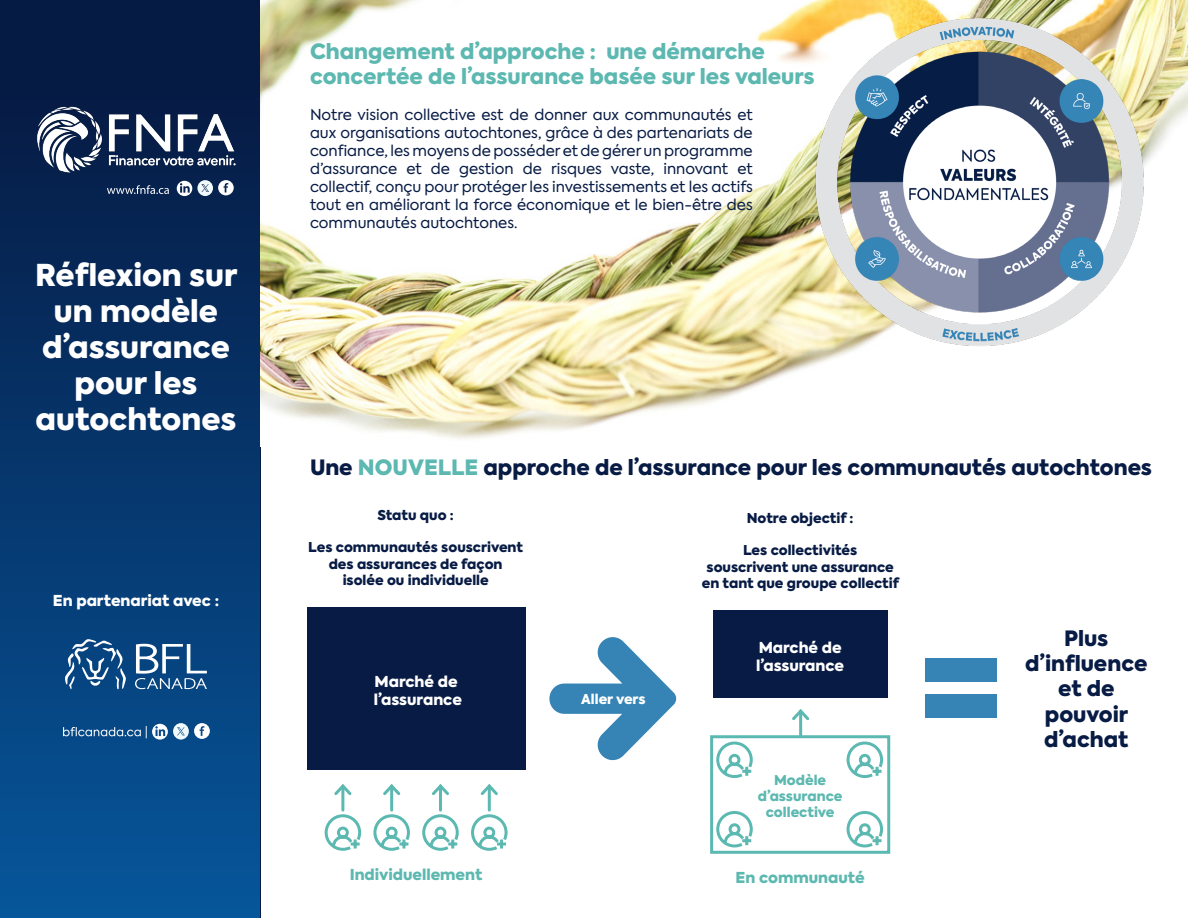
<style>
.page{position:relative;width:1188px;height:918px;background:#fff}
.page>*{position:absolute;margin:0;border:0;box-sizing:border-box;transform-origin:0 0}
.t1{font:900 30px/36px "Axiforma";color:#fff;text-align:center}
.t2{font:900 21px/25.2px "Axiforma";color:#071b44;text-align:center}
.t3{font:900 21px/25.2px "Axiforma";color:#5cb8b0}
.t4{font:15px/18px "Axiforma";color:#071b44;text-align:justify}
.t5{font:900 15px "Axiforma";color:#fff}
.t6{font:900 15px "Axiforma";color:#5cb8b0}
.t7{font:900 13.5px/16.2px "Axiforma";color:#071b44;text-align:center}
.t8{font:900 13.5px/16.2px "Axiforma";color:#5cb8b0;text-align:center}
.t9{font:900 13.5px "Axiforma";color:#fff}
.s1{color:#5cb8b0}
</style>
<div class="page">
<div style="left:0;top:0;width:260px;height:918px;background:linear-gradient(to bottom,#06153c,#06559a)"></div>
<img style="left:260px;top:0;width:928px;height:439px">
<img style="left:28px;top:86px;width:215px;height:107px">
<img style="left:784px;top:8px;width:372px;height:370px">
<svg style="left:65px;top:639px;width:61px;height:50px;background:#3a6b9a"></svg>
<svg style="left:135px;top:644px;width:72px;height:45px"></svg>
<svg style="left:549px;top:637px;width:128px;height:124px"></svg>
<div style="left:926px;top:659px;width:71px;height:23px;background:#3684b6"></div>
<div style="left:926px;top:694px;width:71px;height:24px;background:#3684b6"></div>
<div style="left:307px;top:608px;width:218px;height:162px;background:#071b44"></div>
<svg style="left:471px;top:814px;width:37px;height:37px"></svg>
<hr style="left:488px;top:786px;width:3px;height:24px;background:#5cb9b1">
<svg style="left:480px;top:784px;width:18px;height:14px"></svg>
<svg style="left:324px;top:814px;width:38px;height:37px"></svg>
<hr style="left:341px;top:786px;width:3px;height:24px;background:#5cb9b1">
<svg style="left:334px;top:784px;width:18px;height:14px"></svg>
<svg style="left:373px;top:814px;width:37px;height:37px"></svg>
<hr style="left:390px;top:786px;width:3px;height:24px;background:#5cb9b1">
<svg style="left:383px;top:784px;width:18px;height:14px"></svg>
<svg style="left:422px;top:814px;width:37px;height:37px"></svg>
<hr style="left:439px;top:786px;width:3px;height:24px;background:#5cb9b1">
<svg style="left:432px;top:784px;width:17px;height:12px"></svg>
<div style="left:713px;top:611px;width:175px;height:87px;background:#071b44"></div>
<div style="left:710px;top:735px;width:180px;height:119px;border:3px solid #5cb9b1"></div>
<svg style="left:716px;top:741px;width:37px;height:37px"></svg>
<svg style="left:716px;top:811px;width:37px;height:37px"></svg>
<svg style="left:846px;top:811px;width:37px;height:37px"></svg>
<svg style="left:846px;top:741px;width:37px;height:37px"></svg>
<hr style="left:799px;top:711px;width:3px;height:24px;background:#5cb9b1">
<svg style="left:792px;top:709px;width:18px;height:14px"></svg>
<svg style="left:63px;top:723px;width:147px;height:17px"></svg>
<svg style="left:107px;top:185px;width:62px;height:9px"></svg>
<svg style="left:177px;top:180px;width:57px;height:16px"></svg>
<p class="t1" style="left:35px;top:258px;width:204px">Réflexion sur un modèle d’assurance pour les autochtones</p>
<p class="t5" style="left:53px;top:589px;width:168px">En partenariat avec :</p>
<p class="t3" style="left:310px;top:39px;width:506px">Changement d’approche : une démarche concertée de l’assurance basée sur les valeurs</p>
<p class="t4" style="left:310px;top:106px;width:444px">Notre vision collective est de donner aux communautés et aux organisations autochtones, grâce à des partenariats de confiance, les moyens de posséder et de gérer un programme d’assurance et de gestion de risques vaste, innovant et collectif, conçu pour protéger les investissements et les actifs tout en améliorant la force économique et le bien-être des communautés autochtones.</p>
<p class="t2" style="left:310px;top:455px;width:844px">Une <span class="s1">NOUVELLE</span> approche de l’assurance pour les communautés autochtones</p>
<p class="t7" style="left:377px;top:507px;width:78px">Statu quo :</p>
<p class="t7" style="left:308px;top:540px;width:216px">Les communautés souscrivent des assurances de façon isolée ou individuelle</p>
<p class="t5" style="left:375px;top:671px;width:85px">Marché de</p>
<p class="t5" style="left:374px;top:689px;width:90px">l’assurance</p>
<p class="t6" style="left:350px;top:864px;width:134px">Individuellement</p>
<p class="t9" style="left:581px;top:689px;width:66px">Aller vers</p>
<p class="t7" style="left:747px;top:510px;width:108px">Notre objectif :</p>
<p class="t7" style="left:702px;top:543px;width:199px">Les collectivités souscrivent une assurance en tant que groupe collectif</p>
<p class="t5" style="left:759px;top:637px;width:85px">Marché de</p>
<p class="t5" style="left:756px;top:655px;width:90px">l’assurance</p>
<p class="t8" style="left:758px;top:772px;width:86px">Modèle d’assurance collective</p>
<p class="t6" style="left:736px;top:867px;width:131px">En communauté</p>
<p class="t2" style="left:1025px;top:626px;width:124px">Plus d’influence et de pouvoir d’achat</p>
</div>
